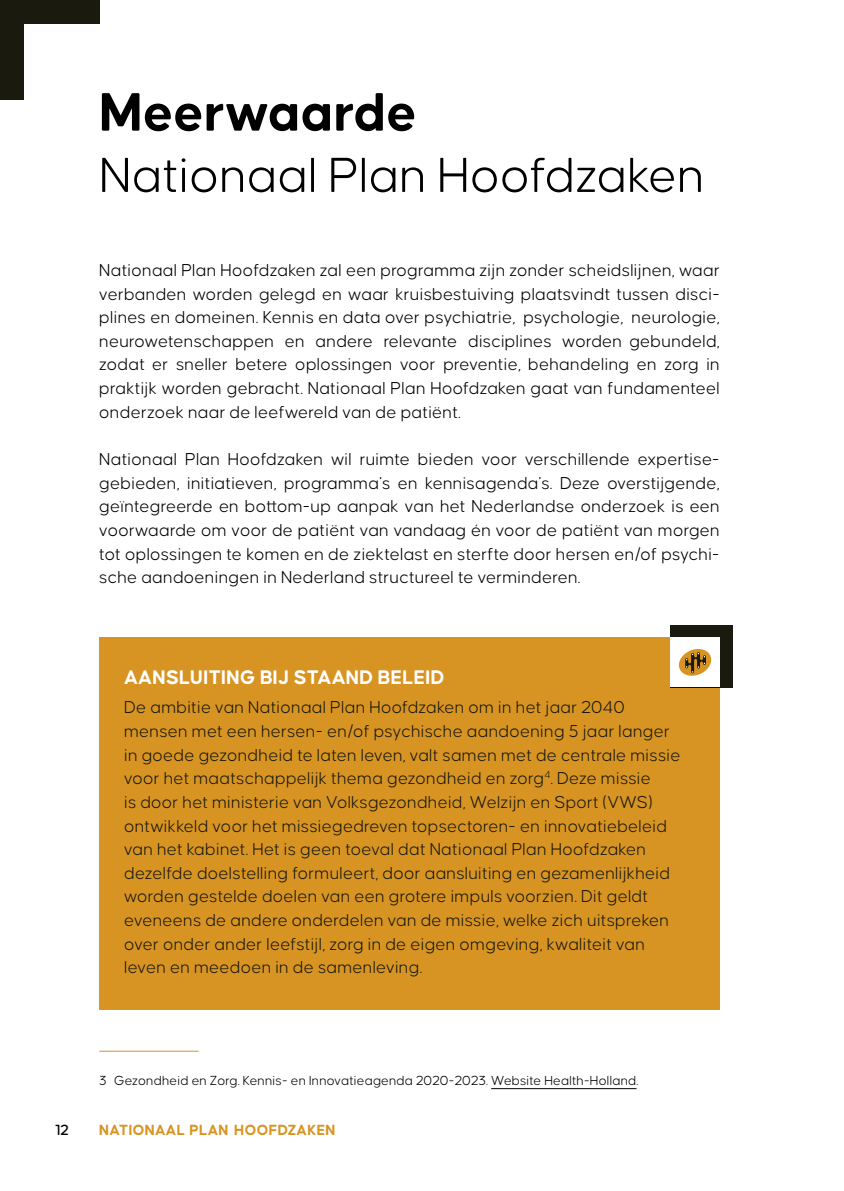
<style>
.page{position:relative;width:844px;height:1191px;background:#fff}
.page>*{position:absolute;margin:0;border:0;box-sizing:border-box;transform-origin:0 0}
.t1{font:700 57.75px "Causten Round";color:#000}
.t2{font:300 52.5px "Causten Round";color:#000}
.t3{font:700 21px "Causten Round";letter-spacing:.01em;color:#fff}
.t4{font:300 18.38px/23.6px "Causten Round";letter-spacing:.01em;color:#000;text-align:justify}
.t5{font:300 18.38px/23.6px "Causten Round";letter-spacing:.01em;color:#1a1a0f}
.t6{font:700 15.75px "Causten Round";letter-spacing:.02em;color:#d89422}
.t7{font:500 15.75px "Causten Round";color:#000}
.t8{font:300 14px "Causten Round";letter-spacing:.01em;color:#000}
</style>
<div class="page">
<div style="left:0;top:0;width:99px;height:99px;background:#1a1a0f"></div>
<div style="left:25px;top:25px;width:794px;height:1141px;background:#fff"></div>
<div style="left:99px;top:637px;width:620px;height:372px;background:#d89422"></div>
<div style="left:670px;top:625px;width:62px;height:62px;background:#1a1a0f"></div>
<div style="left:670px;top:637px;width:49px;height:50px;background:#fff"></div>
<svg style="left:678px;top:649px;width:33px;height:27px"></svg>
<hr style="left:99px;top:1050px;width:99px;height:1px;background:#d89422">
<hr style="left:491px;top:1088px;width:145px;height:1px;background:#000">
<h1 class="t1" style="left:99px;top:80px;width:319px">Meerwaarde</h1>
<h2 class="t2" style="left:99px;top:147px;width:606px">Nationaal Plan Hoofdzaken</h2>
<p class="t4" style="left:99px;top:258px;width:622px">Nationaal Plan Hoofdzaken zal een programma zijn zonder scheidslijnen, waar verbanden worden gelegd en waar kruisbestuiving plaatsvindt tussen disci&shy;plines en domeinen. Kennis en data over psychiatrie, psychologie, neurologie, neurowetenschappen en andere relevante disciplines worden gebundeld, zodat er sneller betere oplossingen voor preventie, behandeling en zorg in praktijk worden gebracht. Nationaal Plan Hoofdzaken gaat van fundamenteel onderzoek naar de leefwereld van de patiënt.</p>
<p class="t4" style="left:99px;top:447px;width:622px">Nationaal Plan Hoofdzaken wil ruimte bieden voor verschillende expertise&shy;gebieden, initiatieven, programma's en kennisagenda's. Deze overstijgende, geïntegreerde en bottom-up aanpak van het Nederlandse onderzoek is een voorwaarde om voor de patiënt van vandaag én voor de patiënt van morgen tot oplossingen te komen en de ziektelast en sterfte door hersen en/of psychi&shy;sche aandoeningen in Nederland structureel te verminderen.</p>
<p class="t3" style="left:124px;top:666px;width:322px">AANSLUITING BIJ STAAND BELEID</p>
<p class="t5" style="left:124px;top:695px;width:557px">De ambitie van Nationaal Plan Hoofdzaken om in het jaar 2040 mensen met een hersen- en/of psychische aandoening 5 jaar langer in goede gezondheid te laten leven, valt samen met de centrale missie voor het maatschappelijk thema gezondheid en zorg<sup>4</sup>. Deze missie<br>is door het ministerie van Volksgezondheid, Welzijn en Sport (VWS) ontwikkeld voor het missiegedreven topsectoren- en innovatiebeleid van het kabinet. Het is geen toeval dat Nationaal Plan Hoofdzaken dezelfde doelstelling formuleert, door aansluiting en gezamenlijkheid worden gestelde doelen van een grotere impuls voorzien. Dit geldt eveneens de andere onderdelen van de missie, welke zich uitspreken over onder ander leefstijl, zorg in de eigen omgeving, kwaliteit van leven en meedoen in de samenleving.</p>
<p class="t8" style="left:99px;top:1073px;width:540px">3 Gezondheid en Zorg. Kennis- en Innovatieagenda 2020-2023. Website Health-Holland.</p>
<p class="t7" style="left:55px;top:1121px;width:15px">12</p>
<p class="t6" style="left:99px;top:1121px;width:238px">NATIONAAL PLAN HOOFDZAKEN</p>
</div>
